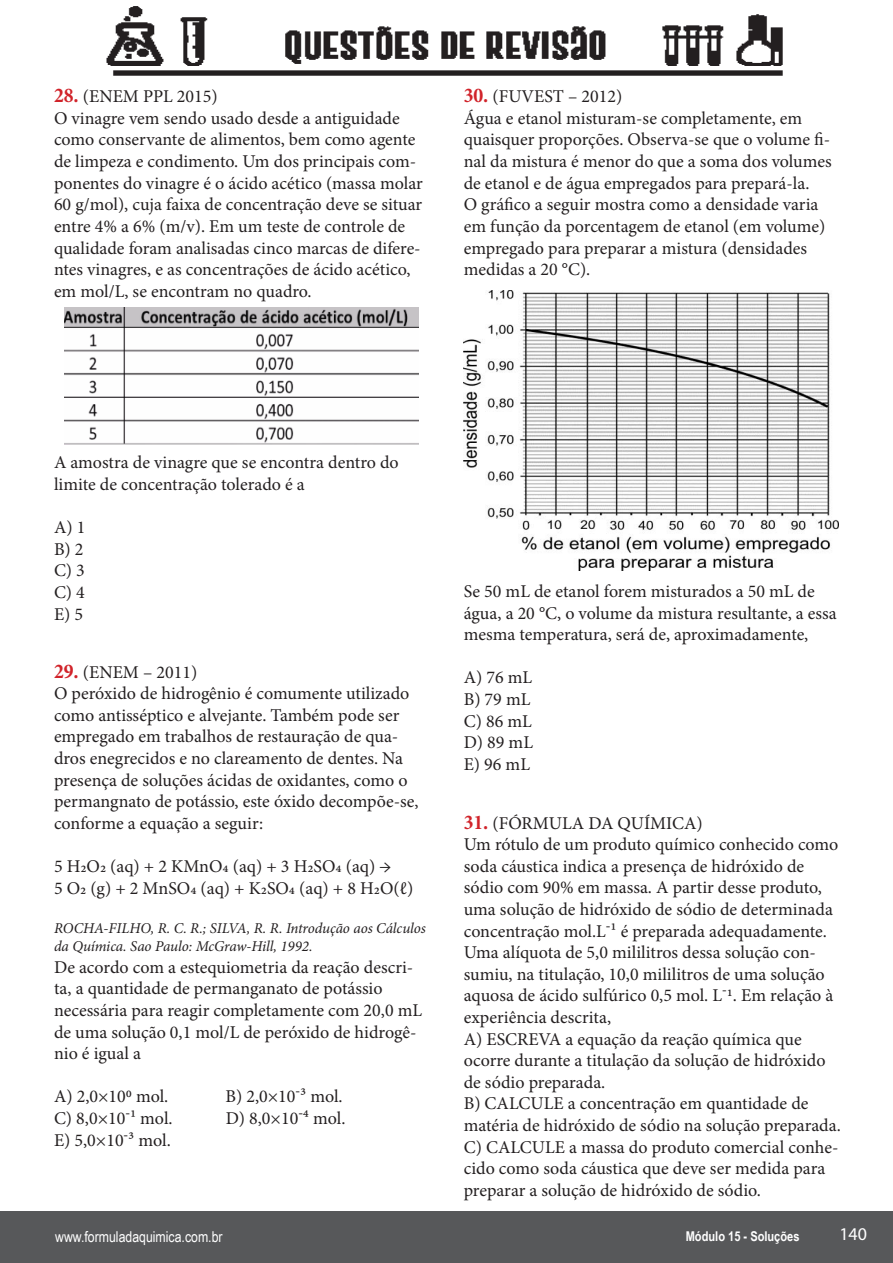
<style>
.page{position:relative;width:893px;height:1263px;background:#fff}
.page>*{position:absolute;margin:0;border:0;box-sizing:border-box;transform-origin:0 0}
.t1{font:18px/21.6px "Minion Pro";color:#231f20}
.t2{font:18px "Myriad Pro";color:#fff}
.t3{font:italic 15px/18px "Minion Pro";letter-spacing:-.005em;color:#231f20}
.t4{font:15px "Arial Narrow";color:#fff}
.t5{font:700 13.5px "Arial Narrow";color:#fff}
.s1{font-weight:700;font-stretch:condensed;font-size:21px;color:#d1232a}
</style>
<div class="page">
<img style="left:106px;top:6px;width:677px;height:70px">
<div style="left:0;top:1211px;width:893px;height:52px;background:#57585a"></div>
<img style="left:64px;top:308px;width:355px;height:136px">
<img style="left:464px;top:290px;width:375px;height:280px">
<p class="t1" style="left:54px;top:86px;width:165px"><span class="s1">28.</span> (ENEM PPL 2015)</p>
<p class="t1" style="left:54px;top:107px;width:370px">O vinagre vem sendo usado desde a antiguidade como conservante de alimentos, bem como agente de limpeza e condimento. Um dos principais com&shy;ponentes do vinagre é o ácido acético (massa molar 60 g/mol), cuja faixa de concentração deve se situar entre 4% a 6% (m/v). Em um teste de controle de qualidade foram analisadas cinco marcas de difere&shy;ntes vinagres, e as concentrações de ácido acético, em mol/L, se encontram no quadro.</p>
<p class="t1" style="left:464px;top:86px;width:160px"><span class="s1">30.</span> (FUVEST – 2012)</p>
<p class="t1" style="left:464px;top:107px;width:369px">Água e etanol misturam-se completamente, em quaisquer proporções. Observa-se que o volume fi&shy;nal da mistura é menor do que a soma dos volumes de etanol e de água empregados para prepará-la.<br>O gráfico a seguir mostra como a densidade varia em função da porcentagem de etanol (em volume) empregado para preparar a mistura (densidades</p>
<p class="t1" style="left:464px;top:259px;width:128px">medidas a 20 °C).</p>
<p class="t1" style="left:54px;top:452px;width:346px">A amostra de vinagre que se encontra dentro do limite de concentração tolerado é a</p>
<p class="t1" style="left:54px;top:517px;width:33px">A) 1</p>
<p class="t1" style="left:54px;top:538px;width:31px">B) 2</p>
<p class="t1" style="left:54px;top:560px;width:32px">C) 3</p>
<p class="t1" style="left:54px;top:581px;width:32px">C) 4</p>
<p class="t1" style="left:54px;top:603px;width:31px">E) 5</p>
<p class="t1" style="left:54px;top:661px;width:145px"><span class="s1">29.</span> (ENEM – 2011)</p>
<p class="t1" style="left:54px;top:683px;width:366px">O peróxido de hidrogênio é comumente utilizado como antisséptico e alvejante. Também pode ser empregado em trabalhos de restauração de qua&shy;dros enegrecidos e no clareamento de dentes. Na presença de soluções ácidas de oxidantes, como o permangnato de potássio, este óxido decompõe-se, conforme a equação a seguir:</p>
<p class="t1" style="left:54px;top:855px;width:339px">5 H2O2 (aq) + 2 KMnO4 (aq) + 3 H2SO4 (aq) →</p>
<p class="t1" style="left:54px;top:877px;width:361px">5 O2 (g) + 2 MnSO4 (aq) + K2SO4 (aq) + 8 H2O(ℓ)</p>
<p class="t3" style="left:54px;top:919px;width:373px">ROCHA-FILHO, R. C. R.; SILVA, R. R. Introdução aos Cálculos da Química. Sao Paulo: McGraw-Hill, 1992.</p>
<p class="t1" style="left:54px;top:956px;width:370px">De acordo com a estequiometria da reação descri&shy;ta, a quantidade de permanganato de potássio necessária para reagir completamente com 20,0 mL de uma solução 0,1 mol/L de peróxido de hidrogê&shy;nio é igual a</p>
<p class="t1" style="left:54px;top:1086px;width:116px">A) 2,0×100 mol.</p>
<p class="t1" style="left:226px;top:1086px;width:119px">B) 2,0×10-³ mol.</p>
<p class="t1" style="left:54px;top:1107px;width:120px">C) 8,0×10-¹ mol.</p>
<p class="t1" style="left:226px;top:1107px;width:121px">D) 8,0×10-⁴ mol.</p>
<p class="t1" style="left:54px;top:1129px;width:118px">E) 5,0×10-³ mol.</p>
<p class="t1" style="left:464px;top:581px;width:374px">Se 50 mL de etanol forem misturados a 50 mL de água, a 20 °C, o volume da mistura resultante, a essa mesma temperatura, será de, aproximadamente,</p>
<p class="t1" style="left:464px;top:667px;width:70px">A) 76 mL</p>
<p class="t1" style="left:464px;top:689px;width:68px">B) 79 mL</p>
<p class="t1" style="left:464px;top:710px;width:70px">C) 86 mL</p>
<p class="t1" style="left:464px;top:732px;width:71px">D) 89 mL</p>
<p class="t1" style="left:464px;top:753px;width:68px">E) 96 mL</p>
<p class="t1" style="left:464px;top:812px;width:241px"><span class="s1">31.</span> (FÓRMULA DA QUÍMICA)</p>
<p class="t1" style="left:464px;top:834px;width:376px">Um rótulo de um produto químico conhecido como soda cáustica indica a presença de hidróxido de sódio com 90% em massa. A partir desse produto, uma solução de hidróxido de sódio de determinada concentração mol.L-¹ é preparada adequadamente.<br>Uma alíquota de 5,0 mililitros dessa solução con&shy;sumiu, na titulação, 10,0 mililitros de uma solução aquosa de ácido sulfúrico 0,5 mol. L-1. Em relação à experiência descrita,</p>
<p class="t1" style="left:464px;top:1028px;width:363px">A) ESCREVA a equação da reação química que ocorre durante a titulação da solução de hidróxido de sódio preparada.</p>
<p class="t1" style="left:464px;top:1093px;width:379px">B) CALCULE a concentração em quantidade de matéria de hidróxido de sódio na solução preparada.</p>
<p class="t1" style="left:464px;top:1136px;width:376px">C) CALCULE a massa do produto comercial conhe&shy;cido como soda cáustica que deve ser medida para preparar a solução de hidróxido de sódio.</p>
<p class="t4" style="left:61px;top:1224px;width:169px">www.formuladaquimica.com.br</p>
<p class="t5" style="left:617px;top:1226px;width:168px">Módulo 4 - Classificação Periód</p>
<p class="t4" style="left:55px;top:1225px;width:169px">www.formuladaquimica.com.br</p>
<p class="t5" style="left:624px;top:1226px;width:171px">Módulo 2- Separação de Mistura</p>
<p class="t5" style="left:646px;top:1226px;width:155px">Módulo 3 - Estrutura Atômica</p>
<p class="t5" style="left:686px;top:1226px;width:115px">Módulo 15 - Soluções</p>
<p class="t2" style="left:839px;top:1223px;width:29px">140</p>
</div>
